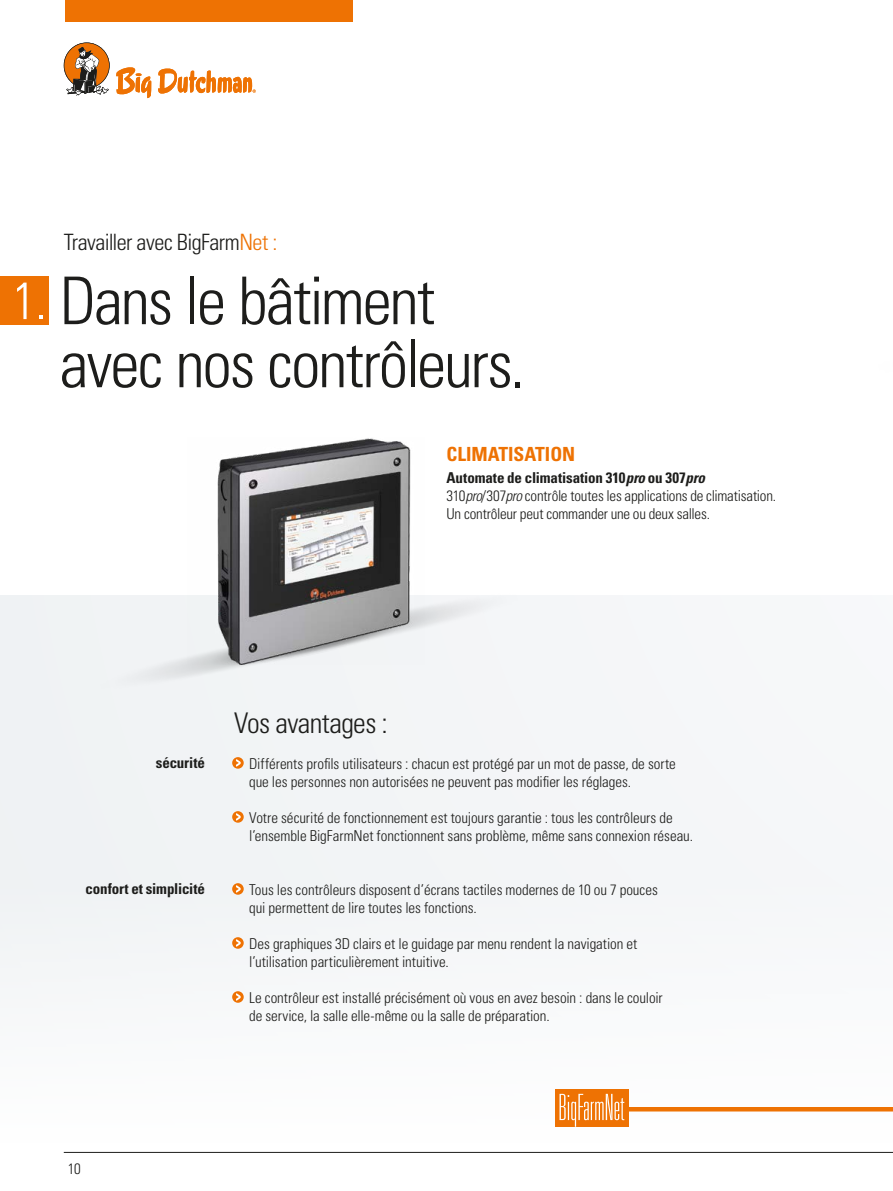
<style>
.page{position:relative;width:893px;height:1191px;background:#fff}
.page>*{position:absolute;margin:0;border:0;box-sizing:border-box;transform-origin:0 0}
.t1{font:300 condensed 65.85px/63px "Univers LT Std";letter-spacing:-.035em;color:#1d1d1b}
.t2{font:300 condensed 52.35px "Univers LT Std";color:#fff}
.t3{font:300 condensed 28.5px "Univers LT Std";letter-spacing:-.02em;color:#1d1d1b}
.t4{font:300 condensed 22.5px "Univers LT Std";letter-spacing:-.025em;color:#1d1d1b}
.t5{font:700 condensed 19.5px "Univers LT Std";color:#ee7203}
.t6{font:300 condensed 15px/18px "Univers LT Std";letter-spacing:-.005em;color:#1d1d1b}
.t7{font:700 condensed 15px "Univers LT Std";letter-spacing:-.01em;color:#1d1d1b}
.t8{font:15px "Univers LTCYR 47 Light Cond";color:#1d1d1b}
.s1{color:#ee7203}
.s2{font-weight:700}
.s3{font-weight:700;font-style:italic}
.s4{font-style:italic}
</style>
<div class="page">
<div style="left:0;top:595px;width:893px;height:596px;background:#f5f7f9"></div>
<hr style="left:64px;top:1152px;width:829px;height:1px;background:#1d1d1b">
<svg style="left:116px;top:67px;width:35px;height:31px"></svg>
<svg style="left:158px;top:68px;width:98px;height:26px"></svg>
<svg style="left:64px;top:43px;width:46px;height:53px"></svg>
<div style="left:65px;top:0;width:288px;height:21px;background:#ee7203"></div>
<div style="left:232px;top:757px;width:12px;height:11px;background:#ee7203;border-radius:50%"></div>
<svg style="left:236px;top:759px;width:5px;height:7px"></svg>
<div style="left:232px;top:811px;width:12px;height:11px;background:#ee7203;border-radius:50%"></div>
<svg style="left:236px;top:813px;width:5px;height:7px"></svg>
<div style="left:232px;top:883px;width:12px;height:11px;background:#ee7203;border-radius:50%"></div>
<svg style="left:236px;top:885px;width:5px;height:7px"></svg>
<div style="left:232px;top:937px;width:12px;height:11px;background:#ee7203;border-radius:50%"></div>
<svg style="left:236px;top:939px;width:5px;height:7px"></svg>
<div style="left:232px;top:991px;width:12px;height:11px;background:#ee7203;border-radius:50%"></div>
<svg style="left:236px;top:993px;width:5px;height:7px"></svg>
<svg style="left:628px;top:1089px;width:265px;height:24px"></svg>
<div style="left:555px;top:1089px;width:73px;height:37px;background:#ee7203"></div>
<svg style="left:559px;top:1093px;width:65px;height:33px"></svg>
<div style="left:0;top:276px;width:48px;height:48px;background:#ee7203"></div>
<img style="left:136px;top:603px;width:340px;height:78px">
<img style="left:187px;top:438px;width:237px;height:226px">
<div style="left:64px;top:1157px;width:21px;height:21px;background:#fff"></div>
<h2 class="t2" style="left:12px;top:269px;width:36px">1.</h2>
<h3 class="t4" style="left:64px;top:229px;width:215px">Travailler avec BigFarm<span class="s1">Net :</span></h3>
<h1 class="t1" style="left:60px;top:269px;width:467px">Dans le bâtiment avec nos contrôleurs.</h1>
<h3 class="t5" style="left:446px;top:442px;width:130px">CLIMATISATION</h3>
<p class="t6" style="left:446px;top:469px;width:331px"><span class="s2">Automate de climatisation 310</span><span class="s3">pro</span> <span class="s2">ou 307</span><span class="s3">pro<br></span>310<span class="s4">pro</span>/307<span class="s4">pro</span> contrôle toutes les applications de climatisation.<br>Un contrôleur peut commander une ou deux salles.</p>
<p class="t7" style="left:156px;top:753px;width:51px">sécurité</p>
<p class="t7" style="left:85px;top:879px;width:121px">confort et simplicité</p>
<h3 class="t3" style="left:234px;top:705px;width:155px">Vos avantages :</h3>
<p class="t6" style="left:249px;top:754px;width:428px">Différents profils utilisateurs : chacun est protégé par un mot de passe, de sorte que les personnes non autorisées ne peuvent pas modifier les réglages.</p>
<p class="t6" style="left:249px;top:808px;width:445px">Votre sécurité de fonctionnement est toujours garantie : tous les contrôleurs de l’ensemble BigFarmNet fonctionnent sans problème, même sans connexion réseau.</p>
<p class="t6" style="left:249px;top:880px;width:410px">Tous les contrôleurs disposent d’écrans tactiles modernes de 10 ou 7 pouces qui permettent de lire toutes les fonctions.</p>
<p class="t6" style="left:249px;top:934px;width:390px">Des graphiques 3D clairs et le guidage par menu rendent la navigation et l’utilisation particulièrement intuitive.</p>
<p class="t6" style="left:249px;top:988px;width:415px">Le contrôleur est installé précisément où vous en avez besoin : dans le couloir de service, la salle elle-même ou la salle de préparation.</p>
<p class="t6" style="left:64px;top:1155px;width:15px">10</p>
<p class="t8" style="left:68px;top:1158px;width:14px">10</p>
</div>
